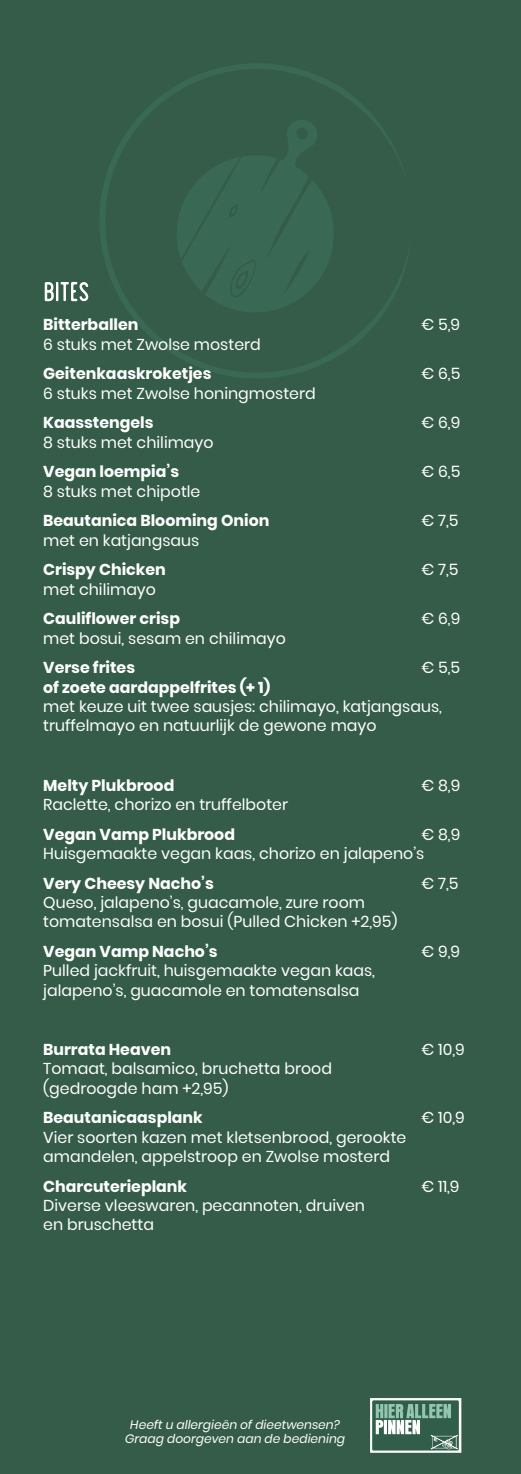
<style>
.page{position:relative;width:521px;height:1474px;background:#fff}
.page>*{position:absolute;margin:0;border:0;box-sizing:border-box;transform-origin:0 0}
.t1{font:15.75px/19.2px "Poppins";color:#fff}
.t2{font:700 15.75px "Poppins";color:#fff}
.t3{font:italic 12.25px/14px "Poppins";color:#fff;text-align:center}
</style>
<div class="page">
<div style="left:0;top:0;width:521px;height:1473px;background:#345c49"></div>
<svg style="left:100px;top:64px;width:309px;height:314px"></svg>
<svg style="left:177px;top:119px;width:157px;height:193px"></svg>
<svg style="left:44px;top:281px;width:45px;height:21px"></svg>
<svg style="left:370px;top:1398px;width:91px;height:54px"></svg>
<p class="t2" style="left:43px;top:315px;width:97px">Bitterballen</p>
<p class="t1" style="left:421px;top:315px;width:40px">€ 5,9</p>
<p class="t1" style="left:43px;top:334px;width:219px">6 stuks met Zwolse mosterd</p>
<p class="t2" style="left:43px;top:364px;width:170px">Geitenkaaskroketjes</p>
<p class="t1" style="left:421px;top:364px;width:41px">€ 6,5</p>
<p class="t1" style="left:43px;top:383px;width:274px">6 stuks met Zwolse honingmosterd</p>
<p class="t2" style="left:43px;top:413px;width:112px">Kaasstengels</p>
<p class="t1" style="left:421px;top:413px;width:40px">€ 6,9</p>
<p class="t1" style="left:43px;top:432px;width:172px">8 stuks met chilimayo</p>
<p class="t2" style="left:43px;top:462px;width:137px">Vegan loempia’s</p>
<p class="t1" style="left:421px;top:462px;width:41px">€ 6,5</p>
<p class="t1" style="left:43px;top:481px;width:159px">8 stuks met chipotle</p>
<p class="t2" style="left:43px;top:511px;width:228px">Beautanica Blooming Onion</p>
<p class="t1" style="left:421px;top:511px;width:39px">€ 7,5</p>
<p class="t1" style="left:43px;top:530px;width:158px">met en katjangsaus</p>
<p class="t2" style="left:43px;top:560px;width:124px">Crispy Chicken</p>
<p class="t1" style="left:421px;top:560px;width:39px">€ 7,5</p>
<p class="t1" style="left:43px;top:579px;width:114px">met chilimayo</p>
<p class="t2" style="left:43px;top:609px;width:138px">Cauliflower crisp</p>
<p class="t1" style="left:421px;top:609px;width:40px">€ 6,9</p>
<p class="t1" style="left:43px;top:628px;width:244px">met bosui, sesam en chilimayo</p>
<p class="t2" style="left:43px;top:658px;width:93px">Verse frites</p>
<p class="t1" style="left:421px;top:658px;width:40px">€ 5,5</p>
<p class="t2" style="left:43px;top:678px;width:229px">of zoete aardappelfrites (+ 1)</p>
<p class="t1" style="left:43px;top:697px;width:400px">met keuze uit twee sausjes: chilimayo, katjangsaus, truffelmayo en natuurlijk de gewone mayo</p>
<p class="t2" style="left:43px;top:776px;width:133px">Melty Plukbrood</p>
<p class="t1" style="left:421px;top:775px;width:40px">€ 8,9</p>
<p class="t1" style="left:43px;top:795px;width:246px">Raclette, chorizo en truffelboter</p>
<p class="t2" style="left:43px;top:825px;width:193px">Vegan Vamp Plukbrood</p>
<p class="t1" style="left:43px;top:824px;width:418px;text-indent:378px">€ 8,9<br>Huisgemaakte vegan kaas, chorizo en jalapeno’s</p>
<p class="t2" style="left:43px;top:874px;width:172px">Very Cheesy Nacho’s</p>
<p class="t1" style="left:421px;top:873px;width:39px">€ 7,5</p>
<p class="t1" style="left:43px;top:893px;width:356px">Queso, jalapeno’s, guacamole, zure room tomatensalsa en bosui (Pulled Chicken +2,95)</p>
<p class="t2" style="left:43px;top:942px;width:176px">Vegan Vamp Nacho’s</p>
<p class="t1" style="left:421px;top:942px;width:40px">€ 9,9</p>
<p class="t1" style="left:43px;top:961px;width:333px">Pulled jackfruit, huisgemaakte vegan kaas, jalapeno’s, guacamole en tomatensalsa</p>
<p class="t2" style="left:43px;top:1040px;width:129px">Burrata Heaven</p>
<p class="t1" style="left:421px;top:1040px;width:45px">€ 10,9</p>
<p class="t1" style="left:43px;top:1059px;width:290px">Tomaat, balsamico, bruchetta brood (gedroogde ham +2,95)</p>
<p class="t2" style="left:43px;top:1108px;width:161px">Beautanicaasplank</p>
<p class="t1" style="left:421px;top:1108px;width:45px">€ 10,9</p>
<p class="t1" style="left:43px;top:1127px;width:365px">Vier soorten kazen met kletsenbrood, gerookte amandelen, appelstroop en Zwolse mosterd</p>
<p class="t2" style="left:43px;top:1176px;width:145px">Charcuterieplank</p>
<p class="t1" style="left:421px;top:1176px;width:40px">€ 11,9</p>
<p class="t1" style="left:43px;top:1195px;width:323px">Diverse vleeswaren, pecannoten, druiven en bruschetta</p>
<p class="t3" style="left:125px;top:1417px;width:222px">Heeft u allergieën of dieetwensen?<br>Graag doorgeven aan de bediening</p>
</div>
